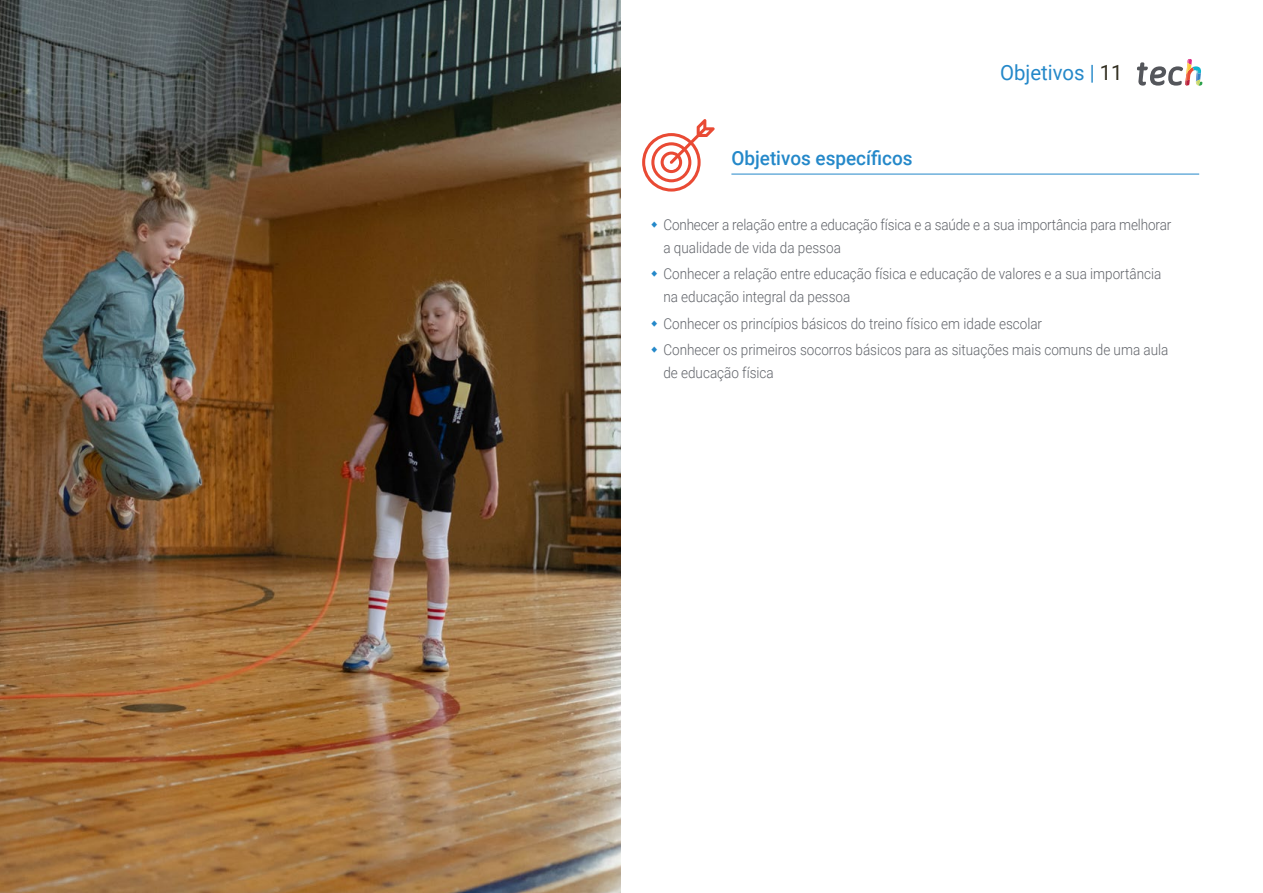
<style>
.page{position:relative;width:1263px;height:893px;background:#fff}
.page>*{position:absolute;margin:0;border:0;box-sizing:border-box;transform-origin:0 0}
.t1{font:21px "Roboto";color:#2488c9}
.t2{font:500 19.5px "Roboto";color:#2488c9}
.t3{font:300 15px/22.5px "Roboto";color:#61646a;scale:.9 1}
.s1{color:#312e20}
</style>
<div class="page">
<img style="left:0;top:0;width:621px;height:893px">
<svg style="left:642px;top:119px;width:73px;height:73px"></svg>
<svg style="left:1137px;top:59px;width:65px;height:27px"></svg>
<hr style="left:731px;top:174px;width:468px;height:1px;background:#2488c9">
<h2 class="t2" style="left:731px;top:144px;width:183px">Objetivos específicos</h2>
<h1 class="t1" style="left:1000px;top:57px;width:124px">Objetivos | <span class="s1">11</span></h1>
<p class="t3" style="left:663px;top:213px;width:566px">Conhecer a relação entre a educação física e a saúde e a sua importância para melhorar a qualidade de vida da pessoa</p>
<p class="t3" style="left:663px;top:262px;width:555px">Conhecer a relação entre educação física e educação de valores e a sua importância na educação integral da pessoa</p>
<p class="t3" style="left:663px;top:309px;width:563px;line-height:26.7px">Conhecer os princípios básicos do treino físico em idade escolar<br>Conhecer os primeiros socorros básicos para as situações mais comuns de uma aula</p>
<p class="t3" style="left:663px;top:361px;width:124px">de educação física</p>
</div>
